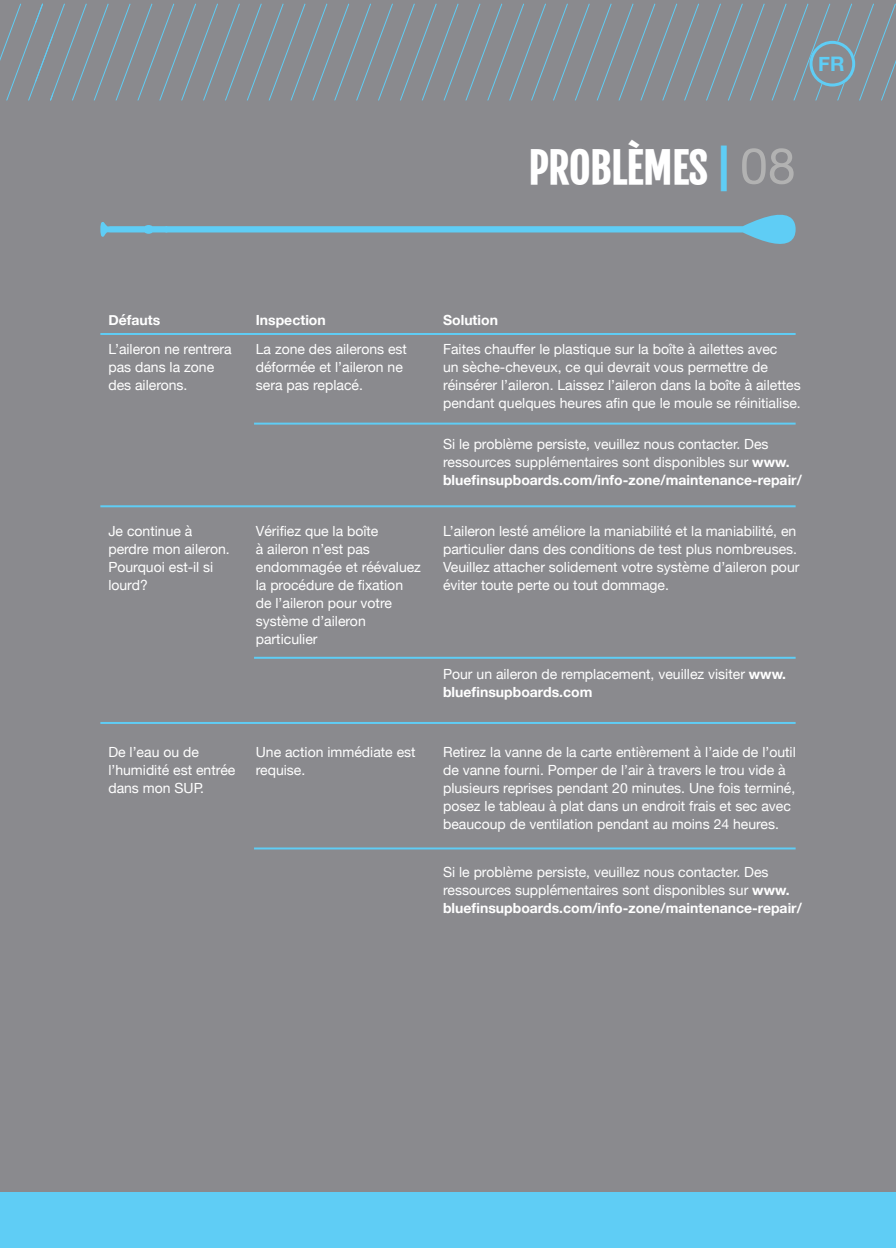
<style>
.page{position:relative;width:896px;height:1248px;background:#fff}
.page>*{position:absolute;margin:0;border:0;box-sizing:border-box;transform-origin:0 0}
.t1{font:41px "BF Cruise";color:#fff}
.t2{font:700 20px "Helvetica Neue";color:#5fcdf5}
.t3{font:14px/18px "Helvetica Neue";color:#fff}
.t4{font:700 14px "Helvetica Neue";color:#fff}
.s1{color:#5fcdf5}
.s2{font-family:"Helvetica Neue";font-size:50px;color:#b2b2b2}
.s3{font-weight:700}
</style>
<div class="page">
<div style="left:0;top:0;width:28px;height:1247px;background:#8a8a8e"></div>
<div style="left:28px;top:0;width:868px;height:1247px;background:#8a8a8e"></div>
<div style="left:0;top:1192px;width:28px;height:55px;background:#5fcdf5"></div>
<div style="left:28px;top:1192px;width:868px;height:55px;background:#5fcdf5"></div>
<svg style="left:0;top:4px;width:35px;height:96px"></svg>
<svg style="left:35px;top:4px;width:861px;height:96px"></svg>
<svg style="left:809px;top:41px;width:46px;height:45px"></svg>
<svg style="left:100px;top:214px;width:695px;height:30px"></svg>
<hr style="left:100px;top:333px;width:695px;height:2px;background:#5fcdf5">
<hr style="left:100px;top:505px;width:695px;height:2px;background:#5fcdf5">
<hr style="left:100px;top:722px;width:695px;height:2px;background:#5fcdf5">
<hr style="left:254px;top:422px;width:541px;height:2px;background:#5fcdf5">
<hr style="left:254px;top:847px;width:541px;height:2px;background:#5fcdf5">
<hr style="left:254px;top:656px;width:541px;height:2px;background:#5fcdf5">
<h2 class="t2" style="left:818px;top:49px;width:28px">FR</h2>
<p class="t1" style="left:529px;top:139px;width:268px">PROBLÈMES <span class="s1">|</span> <span class="s2">08</span></p>
<p class="t4" style="left:108px;top:309px;width:53px">Défauts</p>
<p class="t4" style="left:256px;top:309px;width:71px">Inspection</p>
<p class="t4" style="left:443px;top:309px;width:56px">Solution</p>
<p class="t3" style="left:108px;top:341px;width:125px">L’aileron ne rentrera pas dans la zone des ailerons.</p>
<p class="t3" style="left:256px;top:341px;width:153px">La zone des ailerons est déformée et l’aileron ne sera pas replacé.</p>
<p class="t3" style="left:443px;top:341px;width:359px">Faites chauffer le plastique sur la boîte à ailettes avec<br>un sèche-cheveux, ce qui devrait vous permettre de réinsérer l’aileron. Laissez l’aileron dans la boîte à ailettes pendant quelques heures afin que le moule se réinitialise.</p>
<p class="t3" style="left:443px;top:436px;width:360px">Si le problème persiste, veuillez nous contacter. Des ressources supplémentaires sont disponibles sur <span class="s3">www. bluefinsupboards.com/info-zone/maintenance-repair/</span></p>
<p class="t3" style="left:108px;top:523px;width:123px">Je continue à perdre mon aileron.<br>Pourquoi est-il si lourd?</p>
<p class="t3" style="left:256px;top:523px;width:167px">Vérifiez que la boîte<br>à aileron n’est pas endommagée et réévaluez la procédure de fixation de l’aileron pour votre système d’aileron particulier</p>
<p class="t3" style="left:443px;top:523px;width:358px">L’aileron lesté améliore la maniabilité et la maniabilité, en particulier dans des conditions de test plus nombreuses.<br>Veuillez attacher solidement votre système d’aileron pour éviter toute perte ou tout dommage.</p>
<p class="t3" style="left:443px;top:666px;width:345px">Pour un aileron de remplacement, veuillez visiter <span class="s3">www. bluefinsupboards.com</span></p>
<p class="t3" style="left:108px;top:744px;width:129px">De l’eau ou de l’humidité est entrée dans mon SUP.</p>
<p class="t3" style="left:256px;top:744px;width:161px">Une action immédiate est requise.</p>
<p class="t3" style="left:443px;top:744px;width:354px">Retirez la vanne de la carte entièrement à l’aide de l’outil de vanne fourni. Pomper de l’air à travers le trou vide à plusieurs reprises pendant 20 minutes. Une fois terminé, posez le tableau à plat dans un endroit frais et sec avec beaucoup de ventilation pendant au moins 24 heures.</p>
<p class="t3" style="left:443px;top:863px;width:360px">Si le problème persiste, veuillez nous contacter. Des ressources supplémentaires sont disponibles sur <span class="s3">www. bluefinsupboards.com/info-zone/maintenance-repair/</span></p>
</div>
